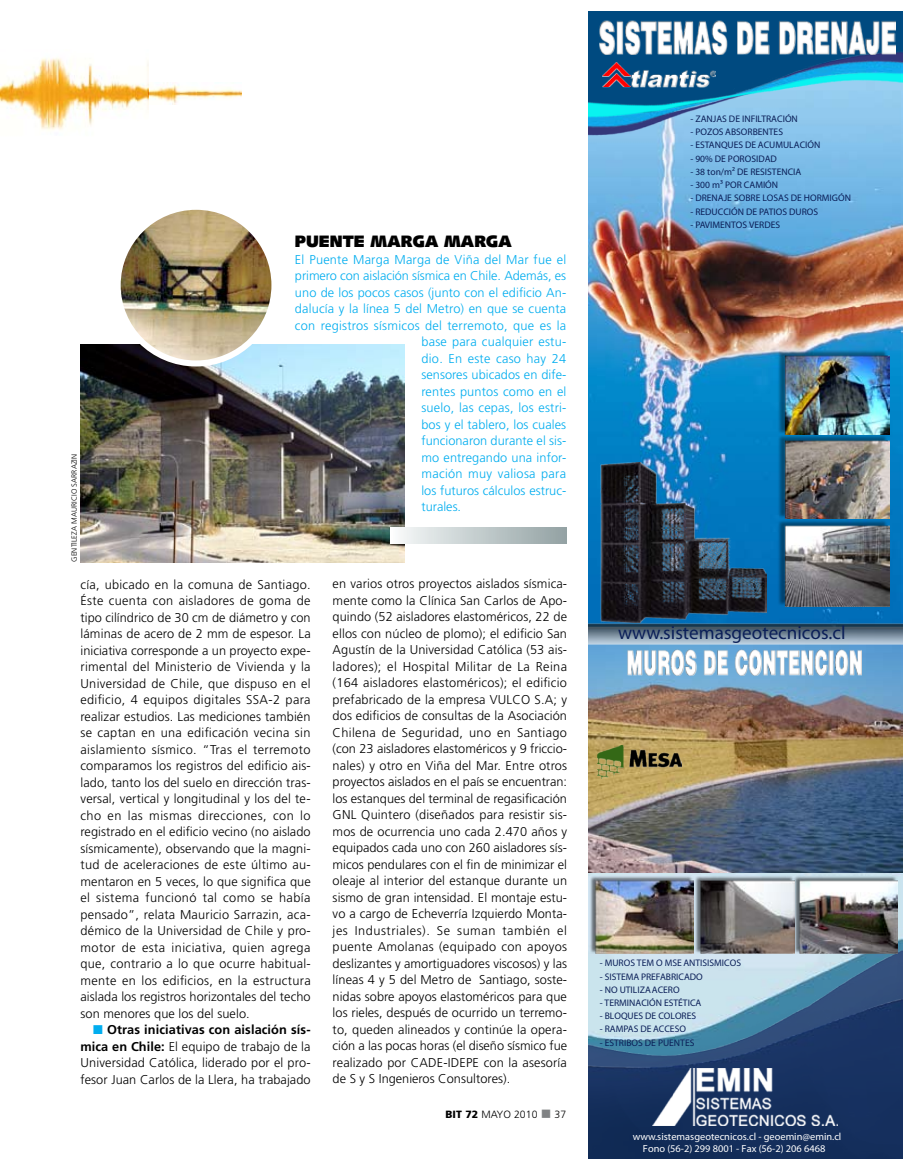
<style>
.page{position:relative;width:915px;height:1170px;background:#fff}
.page>*{position:absolute;margin:0;border:0;box-sizing:border-box;transform-origin:0 0}
.t1{font:19.05px "Arial";color:#0b1f58}
.t2{font:900 16.5px "Syntax";color:#000}
.t3{font:300 12.75px/16.5px "Frutiger";letter-spacing:.005em;color:#000;text-align:justify}
.t4{font:300 12.75px "Frutiger";letter-spacing:.01em;color:#00adef}
.t5{font:300 10.5px "Frutiger";letter-spacing:.005em;color:#000}
.t6{font:10.35px/12.3px "Arial";color:#fefefe;text-align:center}
.t7{font:9.6px "Arial";color:#0b1f58}
.t8{font:300 7.5px "Frutiger";letter-spacing:.005em;color:#000}
.s1{color:#00adef}
.s2{font-weight:700}
.s3{font-weight:900}
.s4{color:#808284}
</style>
<div class="page">
<img style="left:0;top:58px;width:148px;height:72px">
<img style="left:148px;top:83px;width:93px;height:22px">
<img style="left:81px;top:344px;width:323px;height:218px">
<img style="left:118px;top:207px;width:156px;height:156px;border-radius:50%">
<div style="left:115px;top:204px;width:162px;height:162px;border:6px solid #fff;border-radius:50%"></div>
<svg style="left:390px;top:528px;width:176px;height:15px;background:#c5cece"></svg>
<img style="left:588px;top:250px;width:313px;height:368px">
<img style="left:599px;top:462px;width:167px;height:156px">
<img style="left:588px;top:956px;width:313px;height:202px">
<div style="left:588px;top:11px;width:313px;height:39px;background:#004a80"></div>
<img style="left:588px;top:50px;width:313px;height:10px">
<img style="left:588px;top:60px;width:313px;height:12px">
<img style="left:588px;top:72px;width:313px;height:178px">
<img style="left:652px;top:1068px;width:184px;height:56px">
<img style="left:599px;top:21px;width:295px;height:33px">
<img style="left:602px;top:62px;width:113px;height:31px">
<img style="left:602px;top:62px;width:28px;height:24px">
<img style="left:588px;top:618px;width:313px;height:254px">
<img style="left:627px;top:650px;width:234px;height:25px">
<img style="left:776px;top:349px;width:113px;height:257px">
<img style="left:597px;top:745px;width:84px;height:33px">
<img style="left:589px;top:875px;width:308px;height:78px">
<img style="left:588px;top:623px;width:313px;height:21px">
<p class="t8" style="left:70px;top:561px;width:109px;rotate:-90deg">GENTILEZA mau ric io sarrazin</p>
<p class="t2" style="left:295px;top:232px;width:218px">PUENTE MARGA MARGA</p>
<p class="t4" style="left:295px;top:252px;width:273px">El Puente Marga Marga de Viña del Mar fue el</p>
<p class="t4" style="left:295px;top:268px;width:273px">primero con aislación sísmica en Chile. Además, es</p>
<p class="t4" style="left:295px;top:285px;width:273px">uno de los pocos casos (junto con el edificio An-</p>
<p class="t4" style="left:295px;top:301px;width:273px">dalucía y la línea 5 del Metro) en que se cuenta</p>
<p class="t4" style="left:295px;top:318px;width:272px">con registros sísmicos del terremoto, que es la</p>
<p class="t4" style="left:421px;top:334px;width:146px">base para cualquier estu-</p>
<p class="t4" style="left:421px;top:351px;width:146px">dio. En este caso hay 24</p>
<p class="t4" style="left:421px;top:367px;width:146px">sensores ubicados en dife-</p>
<p class="t4" style="left:421px;top:384px;width:146px">rentes puntos como en el</p>
<p class="t4" style="left:421px;top:400px;width:146px">suelo, las cepas, los estri-</p>
<p class="t4" style="left:421px;top:417px;width:146px">bos y el tablero, los cuales</p>
<p class="t4" style="left:421px;top:433px;width:146px">funcionaron durante el sis-</p>
<p class="t4" style="left:421px;top:450px;width:146px">mo entregando una infor-</p>
<p class="t4" style="left:421px;top:466px;width:146px">mación muy valiosa para</p>
<p class="t4" style="left:421px;top:483px;width:146px">los futuros cálculos estruc-</p>
<p class="t4" style="left:421px;top:499px;width:41px">turales.</p>
<p class="t3" style="left:80px;top:575px;width:232px">cía, ubicado en la comuna de Santiago.<br>Éste cuenta con aisladores de goma de tipo cilíndrico de 30 cm de diámetro y con láminas de acero de 2 mm de espesor. La iniciativa corresponde a un proyecto expe&shy;rimental del M inisterio de Vivienda y la Universidad de Chile, que dispuso en el edificio, 4 equipos digitales SSA-2 para realizar estudios. Las mediciones también se captan en una edificación vecina sin aislamiento sísmico. “Tras el terremoto comparamos los registros del edificio ais&shy;lado, tanto los del suelo en dirección tras&shy;versal, vertical y longitudinal y los del te&shy;cho en las mismas direcciones, con lo registrado en el edificio vecino (no aislado sísmicamente), observando que la magni&shy;tud de aceleraciones de este último au&shy;mentaron en 5 veces, lo que significa que el sistema funcionó tal como se había pensado”, relata Mauricio Sarrazin, aca&shy;démico de la Universidad de Chile y pro&shy;motor de esta iniciativa, quien agrega que, contrario a lo que ocurre habitual&shy;mente en los edificios, en la estructura aislada los registros horizontales del techo son menores que los del suelo.</p>
<p class="t3" style="left:80px;top:1021px;width:231px;text-indent:13px"><span class="s1">■</span> <span class="s2">Otras iniciativas con aislación sís&shy;mica en Chile:</span> El equipo de trabajo de la Universidad Católica, liderado por el pro&shy;fesor Juan Carlos de la Llera, ha trabajado</p>
<p class="t3" style="left:332px;top:575px;width:236px">en varios otros proyectos aislados sísmica&shy;mente como la Clínica San Carlos de Apo&shy;quindo (52 aisladores elastoméricos, 22 de ellos con núcleo de plomo); el edificio San Agustín de la Universidad Católica (53 ais&shy;ladores); el Hospital M ilitar de La Reina (164 aisladores elastoméricos); el edificio prefabricado de la empresa VULCO S.A; y dos edificios de consultas de la Asociación Chilena de Seguridad, uno en Santiago (con 23 aisladores elastoméricos y 9 friccio&shy;nales) y otro en Viña del M ar. Entre otros proyectos aislados en el país se encuentran: los estanques del terminal de regasificación GNL Quintero (diseñados para resistir sis&shy;mos de ocurrencia uno cada 2.470 años y equipados cada uno con 260 aisladores sís&shy;micos pendulares con el fin de minimizar el oleaje al interior del estanque durante un sismo de gran intensidad. El montaje estu&shy;vo a cargo de Echeverría Izquierdo Monta&shy;jes Industriales). Se suman también el puente Amolanas (equipado con apoyos deslizantes y amortiguadores viscosos) y las líneas 4 y 5 del Metro de Santiago, soste&shy;nidas sobre apoyos elastoméricos para que los rieles, después de ocurrido un terremo&shy;to, queden alineados y continúe la opera&shy;ción a las pocas horas (el diseño sísmico fue realizado por CADE-IDEPE con la asesoría de S y S Ingenieros Consultores).</p>
<p class="t5" style="left:445px;top:1108px;width:122px"><span class="s3">BIT 72</span> mayo 2010 <span class="s4">■</span> 37</p>
<p class="t7" style="left:690px;top:113px;width:109px">- ZANJAS DE INFILTRACIÓN</p>
<p class="t7" style="left:690px;top:126px;width:94px">- POZOS ABSORBENTES</p>
<p class="t7" style="left:690px;top:139px;width:131px">- ESTANQUES DE ACUMULACIÓN</p>
<p class="t7" style="left:690px;top:152px;width:88px">- 90% DE POROSIDAD</p>
<p class="t7" style="left:690px;top:166px;width:112px">- 38 ton/m2 DE RESISTENCIA</p>
<p class="t7" style="left:690px;top:179px;width:89px">- 300 m3 POR CAMIÓN</p>
<p class="t7" style="left:690px;top:192px;width:162px">- DRENAJE SOBRE LOSAS DE HORMIGÓN</p>
<p class="t7" style="left:690px;top:205px;width:129px">- REDUCCIÓN DE PATIOS DUROS</p>
<p class="t7" style="left:690px;top:218px;width:91px">- PAVIMENTOS VERDES</p>
<h1 class="t1" style="left:618px;top:621px;width:229px">www.sistemasgeotecnicos.cl</h1>
<p class="t7" style="left:599px;top:957px;width:143px">- MUROS TEM O MSE ANTISISMICOS</p>
<p class="t7" style="left:599px;top:970px;width:105px">- SISTEMA PREFABRICADO</p>
<p class="t7" style="left:599px;top:983px;width:81px">- NO UTILIZA ACERO</p>
<p class="t7" style="left:599px;top:996px;width:103px">- TERMINACIÓN ESTÉTICA</p>
<p class="t7" style="left:599px;top:1009px;width:98px">- BLOQUES DE COLORES</p>
<p class="t7" style="left:599px;top:1023px;width:88px">- RAMPAS DE ACCESO</p>
<p class="t7" style="left:599px;top:1036px;width:96px">- ESTRIBOS DE PUENTES</p>
<p class="t6" style="left:632px;top:1129px;width:210px">www.sistemasgeotecnicos.cl - geoemin@emin.cl<br>Fono (56-2) 299 8001 - Fax (56-2) 206 6468</p>
</div>
